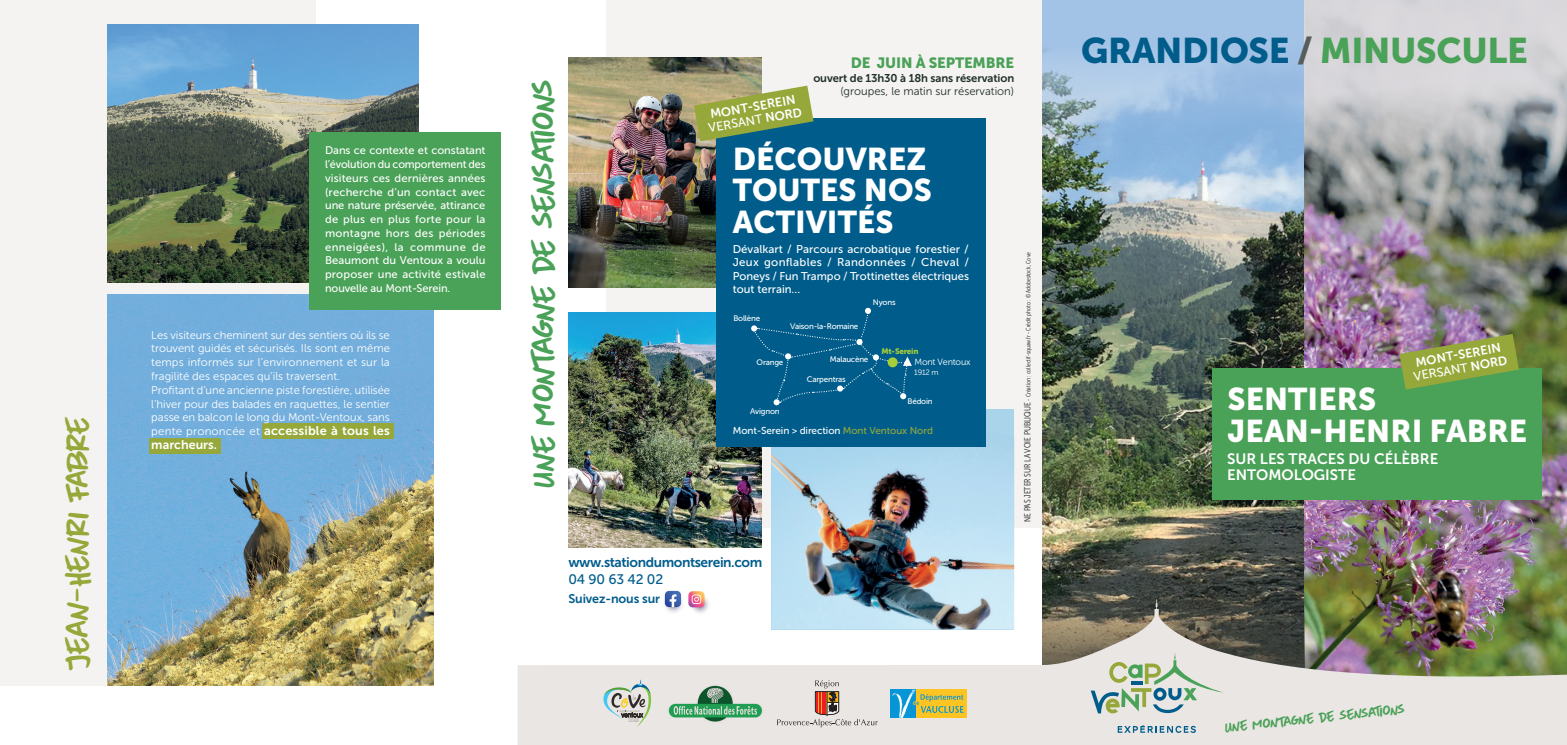
<style>
.page{position:relative;width:1567px;height:745px;background:#fff}
.page>*{position:absolute;margin:0;border:0;box-sizing:border-box;transform-origin:0 0}
.t1{font:35.38px "Museo Sans 900";letter-spacing:-.01em;color:#005d8b}
.t2{font:33.75px "More Or Less";letter-spacing:-.055em;color:#4aa158}
.t3{font:33.75px "More Or Less";letter-spacing:-.03em;color:#95a839}
.t4{font:31.25px/31.2px "Museo Sans 900";color:#fff}
.t5{font:15px/16.1px "Museo Sans 700";color:#fff}
.t6{font:15px "More Or Less";color:#4aa158}
.t7{font:14.88px "Museo Sans 900";letter-spacing:-.01em;color:#4aa158}
.t8{font:13.75px "Museo Sans 700";letter-spacing:-.03em;color:#005d8b}
.t9{font:13.75px "Museo Sans 500";letter-spacing:-.01em;color:#005d8b}
.t10{font:12.5px/13.8px "Museo Sans 700";letter-spacing:.015em;color:#fff}
.t11{font:12.5px "Museo Sans 500";color:#fff}
.t12{font:12.5px "Museo Sans 700";letter-spacing:-.01em;color:#005d8b}
.t13{font:11.25px/13.8px "Museo Sans 300";color:#fff}
.t14{font:11.25px/13.5px "Museo Sans 500";color:#fff;text-align:justify}
.t15{font:11.25px "Museo Sans 700";letter-spacing:-.01em;color:#22302a}
.t16{font:11.25px "Museo Sans 300";color:#22302a}
.t17{font:11px/13.8px "Museo Sans 500";letter-spacing:.015em;color:#fff;text-align:justify}
.t18{font:10px "Museo Sans 500";letter-spacing:-.01em;color:#fff}
.t19{font:9px "Museo Sans 300";letter-spacing:-.025em;color:#fff}
.t20{font:8px "Museo Sans 500";letter-spacing:-.025em;color:#fff}
.t21{font:8px "Museo Sans 900";letter-spacing:-.025em;color:#a6ce39}
.t22{font:7.75px "Museo Sans 300";color:#fff}
.t23{font:6.25px "Museo Sans Cond 300";color:#231f20}
.s1{font-family:"Museo Sans 300";font-size:11.25px}
.s2{font-family:"Museo Sans 700"}
.s3{font-family:"Arial"}
.s4{color:#95a839}
.s5{font-size:8.75px}
.s6{color:#555e5b}
.s7{color:#4aa158}
</style>
<div class="page">
<div style="left:606px;top:0;width:436px;height:527px;background:#f4f3f1"></div>
<div style="left:0;top:0;width:315px;height:684px;background:#f4f3f1"></div>
<img style="left:568px;top:57px;width:193px;height:230px">
<img style="left:568px;top:312px;width:193px;height:234px">
<img style="left:771px;top:409px;width:243px;height:190px">
<div style="left:716px;top:118px;width:269px;height:329px;background:#005d8b"></div>
<img style="left:107px;top:25px;width:311px;height:258px">
<img style="left:107px;top:294px;width:326px;height:390px">
<div style="left:310px;top:132px;width:191px;height:177px;background:#4aa158"></div>
<div style="left:262px;top:423px;width:132px;height:15px;background:#95a839"></div>
<div style="left:149px;top:437px;width:71px;height:16px;background:#95a839"></div>
<img style="left:1042px;top:187px;width:262px;height:369px">
<img style="left:1304px;top:205px;width:262px;height:394px">
<svg style="left:1042px;top:0;width:262px;height:187px;background:#9abbd9"></svg>
<svg style="left:1042px;top:556px;width:262px;height:43px;background:#454841"></svg>
<svg style="left:1304px;top:0;width:262px;height:205px;background:#b3b5b8"></svg>
<img style="left:517px;top:599px;width:1049px;height:145px">
<div style="left:1212px;top:368px;width:329px;height:131px;background:#4aa158"></div>
<svg style="left:1399px;top:334px;width:119px;height:55px"></svg>
<div style="left:890px;top:689px;width:77px;height:28px;background:#fec422"></div>
<div style="left:890px;top:689px;width:26px;height:28px;background:#0696d7"></div>
<svg style="left:892px;top:689px;width:71px;height:28px"></svg>
<svg style="left:777px;top:679px;width:100px;height:48px;background:#d9cdc7"></svg>
<svg style="left:600px;top:679px;width:53px;height:48px;background:#c6cbc3"></svg>
<svg style="left:751px;top:307px;width:161px;height:98px"></svg>
<div style="left:665px;top:683px;width:100px;height:40px;background:#eae6e3"></div>
<img style="left:668px;top:685px;width:95px;height:37px">
<svg style="left:694px;top:86px;width:119px;height:55px"></svg>
<svg style="left:688px;top:592px;width:23px;height:23px"></svg>
<svg style="left:688px;top:591px;width:16px;height:16px"></svg>
<svg style="left:661px;top:591px;width:24px;height:23px"></svg>
<svg style="left:664px;top:590px;width:17px;height:16px"></svg>
<svg style="left:1090px;top:653px;width:133px;height:60px;background:#c6d2c4"></svg>
<svg style="left:1117px;top:724px;width:78px;height:8px"></svg>
<h2 class="t3" style="left:57px;top:670px;width:256px;rotate:-90deg">Jean-Henri Fabre</h2>
<p class="t17" style="left:325px;top:143px;width:162px">Dans ce contexte et constatant l’évolution du comportement des visiteurs ces dernières années (recherche d’un contact avec une nature préservée, attirance de plus en plus forte pour la montagne hors des périodes enneigées), la commune de Beaumont du Ventoux a voulu proposer une activité estivale nouvelle au Mont-Serein.</p>
<p class="t13" style="left:151px;top:328px;width:240px">Les visiteurs cheminent sur des sentiers où ils se trouvent guidés et sécurisés. Ils sont en même temps informés sur l’environnement et sur la fragilité des espaces qu’ils traversent.<br>Profitant d’une ancienne piste forestière, utilisée l’hiver pour des balades en raquettes, le sentier passe en balcon le long du Mont-Ventoux, sans</p>
<p class="t10" style="left:151px;top:423px;width:240px"><span class="s1">pente prononcée et</span> accessible à tous les marcheurs.</p>
<h2 class="t2" style="left:523px;top:487px;width:409px;rotate:-90deg">Une montagne de sensations</h2>
<p class="t10" style="left:709px;top:107px;width:88px;rotate:-10deg">MONT-SEREIN</p>
<p class="t11" style="left:707px;top:121px;width:96px;rotate:-10deg">VERSANT <span class="s2">NORD</span></p>
<h3 class="t7" style="left:850px;top:54px;width:165px">DE JUIN À SEPTEMBRE</h3>
<p class="t15" style="left:813px;top:71px;width:202px">ouvert de 13h30 à 18h sans réservation</p>
<p class="t16" style="left:840px;top:85px;width:175px">(groupes, le matin sur réservation)</p>
<h3 class="t4" style="left:732px;top:143px;width:200px">DÉCOUVREZ<br>TOUTES NOS<br>ACTIVITÉS</h3>
<p class="t14" style="left:732px;top:242px;width:238px">Dévalkart / Parcours acrobatique forestier / Jeux gonflables / Randonnées / Cheval / Poneys / Fun Trampo / Trottinettes électriques tout terrain...</p>
<p class="t20" style="left:733px;top:313px;width:28px">Bollène</p>
<p class="t20" style="left:790px;top:321px;width:70px"><span class="s3">V</span>aison-la-Romaine</p>
<p class="t20" style="left:872px;top:297px;width:24px">Nyons</p>
<p class="t21" style="left:881px;top:346px;width:39px">Mt-Serein</p>
<p class="t20" style="left:756px;top:357px;width:28px">Orange</p>
<p class="t20" style="left:750px;top:407px;width:31px"><span class="s3">A</span>vignon</p>
<p class="t20" style="left:829px;top:354px;width:40px">Malaucène</p>
<p class="t19" style="left:914px;top:357px;width:58px">Mont Ventoux</p>
<p class="t22" style="left:914px;top:368px;width:26px">1912 m</p>
<p class="t20" style="left:907px;top:397px;width:27px">Bédoin</p>
<p class="t20" style="left:806px;top:374px;width:40px">Carpentras</p>
<p class="t18" style="left:732px;top:425px;width:202px">Mont-Serein &gt; direction <span class="s4">Mont Ventoux Nord</span></p>
<p class="t23" style="left:1024px;top:521px;width:271px;rotate:-90deg"><span class="s5">NE PAS JETER SUR LA VOIE PUBLIQUE</span> - Création : collectif-squaw.fr - Crédit photo : © Adobestock, Cove</p>
<p class="t8" style="left:568px;top:554px;width:195px">www.stationdumontserein.com</p>
<p class="t9" style="left:568px;top:571px;width:96px">04 90 63 42 02</p>
<p class="t12" style="left:568px;top:591px;width:93px">Suivez-nous sur</p>
<h1 class="t1" style="left:1081px;top:30px;width:448px">GRANDIOSE <span class="s6">/</span> <span class="s7">MINUSCULE</span></h1>
<p class="t10" style="left:1414px;top:355px;width:88px;rotate:-10deg">MONT-SEREIN</p>
<p class="t11" style="left:1412px;top:369px;width:96px;rotate:-10deg">VERSANT <span class="s2">NORD</span></p>
<h3 class="t4" style="left:1227px;top:383px;width:301px">SENTIERS<br>JEAN-HENRI FABRE</h3>
<h3 class="t5" style="left:1226px;top:450px;width:213px">SUR LES TRACES DU CÉLÈBRE<br>ENTOMOLOGISTE</h3>
<h3 class="t6" style="left:1223px;top:718px;width:182px;rotate:-6deg">Une montagne de sensations</h3>
</div>
